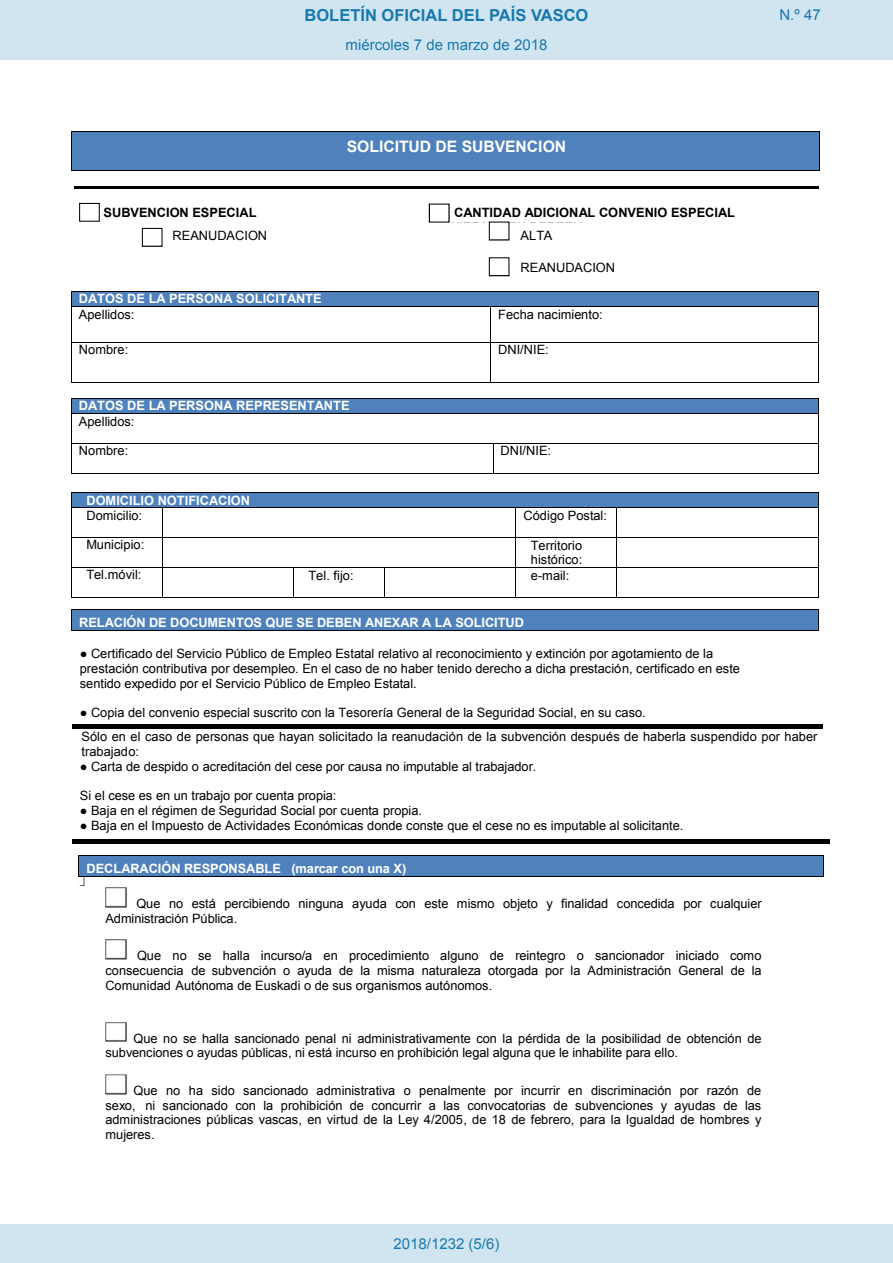
<style>
.page{position:relative;width:893px;height:1263px;background:#fff}
.page>*{position:absolute;margin:0;border:0;box-sizing:border-box;transform-origin:0 0}
.t1{font:700 16.5px "Arial";color:#1879ad}
.t2{font:700 15.75px "Arial";letter-spacing:-.005em;color:#fff}
.Paginacion_Centro{font:15px "Arial";color:#1879ad}
.t3{font:12.75px/14.7px "Arial";color:#000}
.t4{font:700 12.75px/15.5px "Arial";color:#fff}
.t5{font:700 12.75px/14.9px "Arial";color:#000}
.s1{font-weight:400;color:#000}
.s2{font-style:inherit}
</style>
<div class="page">
<hr style="left:72px;top:725px;width:751px;height:4px;background:#000">
<div style="left:72px;top:839px;width:758px;height:5px;background:#000"></div>
<div style="left:79px;top:132px;width:733px;height:24px;background:#4f82bd"></div>
<div style="left:79px;top:156px;width:733px;height:14px;background:#4f82bd"></div>
<hr style="left:72px;top:131px;width:747px;height:1px;background:#000">
<hr style="left:71px;top:132px;width:1px;height:38px;background:#000">
<hr style="left:72px;top:170px;width:747px;height:1px;background:#000">
<hr style="left:819px;top:132px;width:1px;height:38px;background:#000">
<hr style="left:74px;top:186px;width:347px;height:3px;background:#000">
<hr style="left:423px;top:186px;width:396px;height:3px;background:#000">
<div style="left:72px;top:292px;width:746px;height:15px;background:#000"></div>
<div style="left:72px;top:292px;width:746px;height:14px;background:#4f82bd"></div>
<hr style="left:72px;top:291px;width:746px;height:1px;background:#000">
<svg style="left:71px;top:291px;width:1px;height:16px"></svg>
<hr style="left:72px;top:307px;width:418px;height:1px;background:#000">
<hr style="left:491px;top:307px;width:327px;height:1px;background:#000">
<svg style="left:818px;top:291px;width:1px;height:16px"></svg>
<hr style="left:71px;top:307px;width:1px;height:35px;background:#000">
<hr style="left:490px;top:307px;width:1px;height:35px;background:#000">
<hr style="left:818px;top:307px;width:1px;height:35px;background:#000">
<hr style="left:72px;top:342px;width:418px;height:1px;background:#000">
<hr style="left:491px;top:342px;width:327px;height:1px;background:#000">
<hr style="left:71px;top:342px;width:1px;height:40px;background:#000">
<hr style="left:72px;top:382px;width:418px;height:1px;background:#000">
<hr style="left:490px;top:342px;width:1px;height:40px;background:#000">
<hr style="left:491px;top:382px;width:327px;height:1px;background:#000">
<hr style="left:818px;top:342px;width:1px;height:40px;background:#000">
<div style="left:72px;top:399px;width:746px;height:14px;background:#4f82bd"></div>
<hr style="left:72px;top:398px;width:746px;height:1px;background:#000">
<hr style="left:72px;top:413px;width:746px;height:1px;background:#000">
<hr style="left:72px;top:443px;width:421px;height:1px;background:#000">
<hr style="left:494px;top:443px;width:324px;height:1px;background:#000">
<svg style="left:71px;top:398px;width:1px;height:76px"></svg>
<hr style="left:72px;top:473px;width:421px;height:1px;background:#000">
<svg style="left:493px;top:443px;width:1px;height:31px"></svg>
<hr style="left:494px;top:473px;width:324px;height:1px;background:#000">
<svg style="left:818px;top:398px;width:1px;height:76px"></svg>
<div style="left:79px;top:493px;width:732px;height:14px;background:#4f82bd"></div>
<hr style="left:72px;top:492px;width:746px;height:1px;background:#000">
<hr style="left:72px;top:507px;width:90px;height:1px;background:#000">
<hr style="left:163px;top:507px;width:352px;height:1px;background:#000">
<hr style="left:516px;top:507px;width:100px;height:1px;background:#000">
<hr style="left:617px;top:507px;width:201px;height:1px;background:#000">
<hr style="left:72px;top:537px;width:90px;height:1px;background:#000">
<hr style="left:163px;top:537px;width:352px;height:1px;background:#000">
<hr style="left:516px;top:537px;width:100px;height:1px;background:#000">
<hr style="left:617px;top:537px;width:201px;height:1px;background:#000">
<hr style="left:72px;top:567px;width:90px;height:1px;background:#000">
<hr style="left:163px;top:567px;width:130px;height:1px;background:#000">
<hr style="left:294px;top:567px;width:90px;height:1px;background:#000">
<hr style="left:385px;top:567px;width:130px;height:1px;background:#000">
<hr style="left:516px;top:567px;width:100px;height:1px;background:#000">
<hr style="left:617px;top:567px;width:201px;height:1px;background:#000">
<svg style="left:71px;top:492px;width:1px;height:106px"></svg>
<hr style="left:72px;top:597px;width:90px;height:1px;background:#000">
<svg style="left:162px;top:507px;width:1px;height:91px"></svg>
<hr style="left:163px;top:597px;width:130px;height:1px;background:#000">
<svg style="left:293px;top:567px;width:1px;height:31px"></svg>
<hr style="left:294px;top:597px;width:90px;height:1px;background:#000">
<svg style="left:384px;top:567px;width:1px;height:31px"></svg>
<hr style="left:385px;top:597px;width:130px;height:1px;background:#000">
<svg style="left:515px;top:507px;width:1px;height:91px"></svg>
<hr style="left:516px;top:597px;width:100px;height:1px;background:#000">
<svg style="left:616px;top:507px;width:1px;height:91px"></svg>
<hr style="left:617px;top:597px;width:201px;height:1px;background:#000">
<svg style="left:818px;top:492px;width:1px;height:106px"></svg>
<div style="left:79px;top:609px;width:732px;height:21px;background:#4f82bd"></div>
<hr style="left:72px;top:609px;width:746px;height:1px;background:#000">
<svg style="left:71px;top:609px;width:1px;height:22px"></svg>
<hr style="left:72px;top:630px;width:746px;height:1px;background:#000">
<svg style="left:818px;top:609px;width:1px;height:22px"></svg>
<img style="left:105px;top:887px;width:22px;height:21px">
<img style="left:105px;top:940px;width:22px;height:20px">
<img style="left:105px;top:1022px;width:22px;height:20px">
<img style="left:105px;top:1074px;width:22px;height:21px">
<div style="left:86px;top:855px;width:730px;height:21px;background:#4f82bd"></div>
<hr style="left:79px;top:855px;width:744px;height:1px;background:#000">
<hr style="left:79px;top:876px;width:744px;height:1px;background:#000">
<svg style="left:823px;top:855px;width:1px;height:22px"></svg>
<svg style="left:429px;top:204px;width:21px;height:19px"></svg>
<svg style="left:489px;top:222px;width:20px;height:19px"></svg>
<svg style="left:489px;top:257px;width:20px;height:19px"></svg>
<svg style="left:142px;top:228px;width:21px;height:19px"></svg>
<svg style="left:79px;top:203px;width:21px;height:19px"></svg>
<div style="left:0;top:0;width:893px;height:60px;background:#d0e5f0"></div>
<div style="left:0;top:1225px;width:893px;height:38px;background:#d0e5f0"></div>
<svg style="left:78px;top:855px;width:6px;height:22px"></svg>
<p class="t1" style="left:305px;top:4px;width:285px">BOLETÍN OFICIAL DEL PAÍS VASCO</p>
<p class="Paginacion_Centro" style="left:779px;top:5px;width:43px">N.º 47</p>
<p class="Paginacion_Centro" style="left:346px;top:35px;width:203px">miércoles 7 de marzo de 2018</p>
<p class="t2" style="left:347px;top:136px;width:221px">SOLICITUD DE SUBVENCION</p>
<p class="t5" style="left:104px;top:205px;width:154px">SUBVENCION ESPECIAL</p>
<p class="t5" style="left:451px;top:205px;width:286px">CANTIDAD ADICIONAL CONVENIO ESPECIAL<br>HITZARMEN BEREZIA</p>
<p class="t3" style="left:173px;top:228px;width:96px">REANUDACION</p>
<p class="t3" style="left:521px;top:228px;width:33px">ALTA</p>
<p class="t3" style="left:521px;top:260px;width:96px">REANUDACION</p>
<p class="t4" style="left:79px;top:292px;width:244px">DATOS DE LA PERSONA SOLICITANTE<br><span class="s1">Apellidos:</span></p>
<p class="t3" style="left:498px;top:307px;width:106px">Fecha nacimiento:</p>
<p class="t3" style="left:79px;top:342px;width:51px">Nombre:</p>
<p class="t3" style="left:498px;top:342px;width:52px">DNI/NIE:</p>
<p class="t4" style="left:79px;top:398px;width:272px">DATOS DE LA PERSONA REPRESENTANTE<br><span class="s1">Apellidos:</span></p>
<p class="t3" style="left:79px;top:444px;width:51px">Nombre:</p>
<p class="t3" style="left:501px;top:443px;width:52px">DNI/NIE:</p>
<p class="t4" style="left:86px;top:493px;width:165px;line-height:15px">DOMICILIO NOTIFICACION<br><span class="s1">Domicilio:</span></p>
<p class="t3" style="left:523px;top:508px;width:85px">Código Postal:</p>
<p class="t3" style="left:86px;top:538px;width:59px">Municipio:</p>
<p class="t3" style="left:531px;top:538px;width:53px">Territorio histórico:</p>
<p class="t3" style="left:86px;top:568px;width:57px">Tel.móvil:</p>
<p class="t3" style="left:309px;top:568px;width:47px">Tel. fijo:</p>
<p class="t3" style="left:531px;top:568px;width:40px">e-mail:</p>
<p class="t4" style="left:79px;top:615px;width:446px">RELACIÓN DE DOCUMENTOS QUE SE DEBEN ANEXAR A LA SOLICITUD</p>
<p class="t3" style="left:80px;top:647px;width:662px"><span class="s2">●</span> Certificado del Servicio Público de Empleo Estatal relativo al reconocimiento y extinción por agotamiento de la prestación contributiva por desempleo. En el caso de no haber tenido derecho a dicha prestación, certificado en este sentido expedido por el Servicio Público de Empleo Estatal.</p>
<p class="t3" style="left:80px;top:700px;width:739px;line-height:24.5px"><span class="s2">●</span> Copia del convenio especial suscrito con la Tesorería General de la Seguridad Social, en su caso.<br>Sólo en el caso de personas que hayan solicitado la reanudación de la subvención después de haberla suspendido por haber</p>
<p class="t3" style="left:81px;top:744px;width:59px">trabajado:</p>
<p class="t3" style="left:80px;top:759px;width:458px"><span class="s2">●</span> Carta de despido o acreditación del cese por causa no imputable al trabajador.</p>
<p class="t3" style="left:80px;top:789px;width:258px">Si el cese es en un trabajo por cuenta propia:</p>
<p class="t3" style="left:80px;top:803px;width:344px"><span class="s2">●</span> Baja en el régimen de Seguridad Social por cuenta propia.</p>
<p class="t3" style="left:80px;top:818px;width:605px"><span class="s2">●</span> Baja en el Impuesto de Actividades Económicas donde conste que el cese no es imputable al solicitante.</p>
<p class="t4" style="left:86px;top:861px;width:321px">DECLARACIÓN RESPONSABLE (marcar con una X)</p>
<p class="t3" style="left:105px;top:896px;width:658px;text-indent:31px">Que no está percibiendo ninguna ayuda con este mismo objeto y finalidad concedida por cualquier<br>Administración Pública.</p>
<p class="t3" style="left:105px;top:949px;width:658px;text-align:justify;text-indent:32px">Que no se halla incurso/a en procedimiento alguno de reintegro o sancionador iniciado como consecuencia de subvención o ayuda de la misma naturaleza otorgada por la Administración General de la Comunidad Autónoma de Euskadi o de sus organismos autónomos.</p>
<p class="t3" style="left:105px;top:1031px;width:658px;text-indent:28px">Que no se halla sancionado penal ni administrativamente con la pérdida de la posibilidad de obtención de subvenciones o ayudas públicas, ni está incurso en prohibición legal alguna que le inhabilite para ello.</p>
<p class="t3" style="left:105px;top:1083px;width:657px;text-align:justify;text-indent:28px">Que no ha sido sancionado administrativa o penalmente por incurrir en discriminación por razón de sexo, ni sancionado con la prohibición de concurrir a las convocatorias de subvenciones y ayudas de las administraciones públicas vascas, en virtud de la Ley 4/2005, de 18 de febrero, para la Igualdad de hombres y mujeres.</p>
<p class="Paginacion_Centro" style="left:393px;top:1234px;width:107px">2018/1232 (5/6)</p>
</div>
